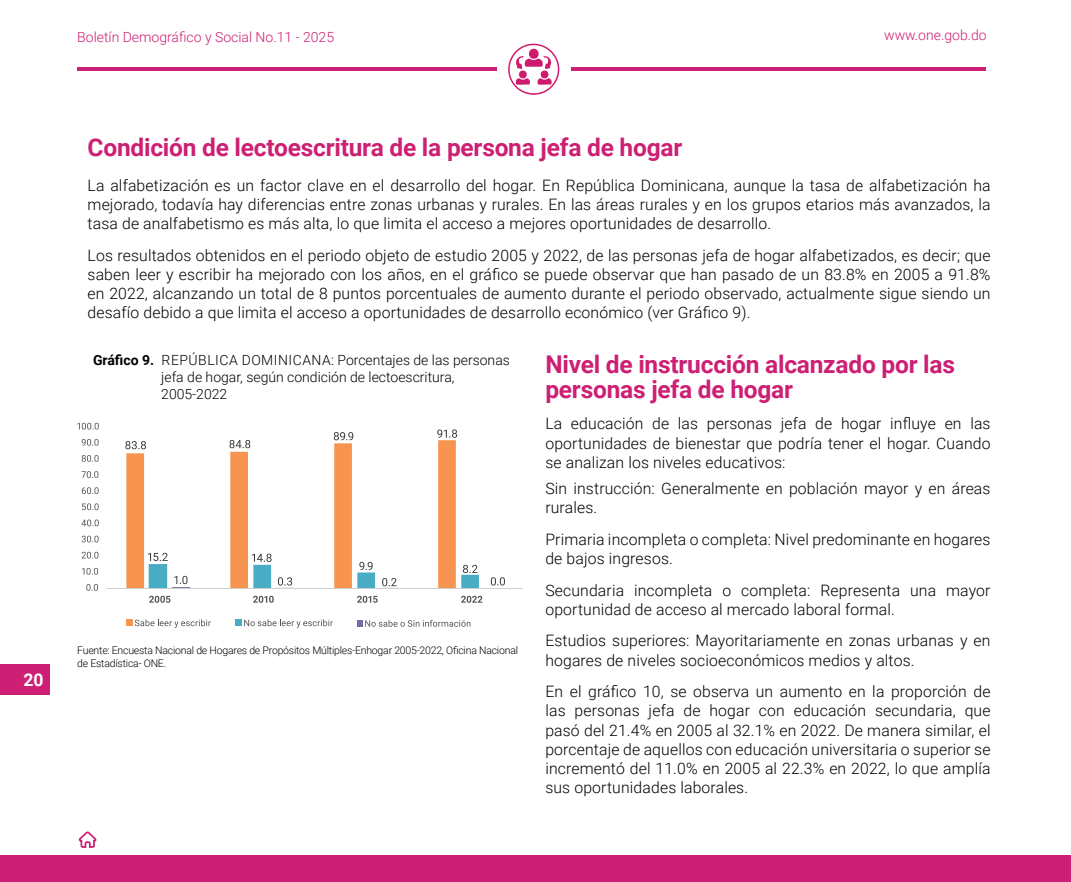
<style>
.page{position:relative;width:1071px;height:882px;background:#fff}
.page>*{position:absolute;margin:0;border:0;box-sizing:border-box;transform-origin:0 0}
.t1{font:700 24.5px/24.5px "Roboto";letter-spacing:-.01em;color:#cd1f73}
.t2{font:700 17.5px "Roboto";color:#fff}
.t3{font:300 15.75px/19.2px "Roboto";letter-spacing:.01em;color:#000;text-align:justify}
.t4{font:300 14px/16.8px "Roboto";color:#000}
.t5{font:300 14px "Roboto";color:#cd1f73}
.t6{font:300 10.5px/13.1px "Roboto";letter-spacing:-.02em;color:#000}
.s1{font-weight:700}
</style>
<div class="page">
<div style="left:0;top:665px;width:49px;height:30px;background:#cd1f73"></div>
<div style="left:0;top:856px;width:1071px;height:26px;background:#cd1f73"></div>
<svg style="left:78px;top:832px;width:19px;height:16px"></svg>
<hr style="left:77px;top:67px;width:420px;height:4px;background:#cd1f73">
<hr style="left:571px;top:67px;width:415px;height:4px;background:#cd1f73">
<svg style="left:508px;top:43px;width:52px;height:52px"></svg>
<svg style="left:126px;top:440px;width:330px;height:149px"></svg>
<hr style="left:106px;top:589px;width:416px;height:1px;background:#cfd2d1">
<svg style="left:125px;top:441px;width:21px;height:8px"></svg>
<svg style="left:229px;top:440px;width:21px;height:8px"></svg>
<svg style="left:334px;top:432px;width:19px;height:8px"></svg>
<svg style="left:437px;top:429px;width:20px;height:9px"></svg>
<svg style="left:148px;top:553px;width:331px;height:36px"></svg>
<svg style="left:491px;top:577px;width:14px;height:9px"></svg>
<svg style="left:86px;top:584px;width:12px;height:7px"></svg>
<svg style="left:82px;top:568px;width:16px;height:7px"></svg>
<svg style="left:82px;top:552px;width:16px;height:7px"></svg>
<svg style="left:82px;top:536px;width:17px;height:6px"></svg>
<svg style="left:81px;top:520px;width:18px;height:6px"></svg>
<svg style="left:82px;top:503px;width:17px;height:7px"></svg>
<svg style="left:82px;top:487px;width:17px;height:7px"></svg>
<svg style="left:82px;top:471px;width:16px;height:7px"></svg>
<svg style="left:82px;top:455px;width:17px;height:7px"></svg>
<svg style="left:82px;top:439px;width:17px;height:7px"></svg>
<svg style="left:77px;top:423px;width:22px;height:7px"></svg>
<svg style="left:149px;top:596px;width:21px;height:7px"></svg>
<svg style="left:253px;top:596px;width:21px;height:7px"></svg>
<svg style="left:357px;top:596px;width:21px;height:7px"></svg>
<svg style="left:461px;top:596px;width:21px;height:7px"></svg>
<div style="left:126px;top:619px;width:6px;height:7px;background:#f79550"></div>
<svg style="left:135px;top:619px;width:76px;height:9px"></svg>
<div style="left:235px;top:619px;width:7px;height:7px;background:#48adc4"></div>
<svg style="left:244px;top:619px;width:89px;height:9px"></svg>
<svg style="left:357px;top:620px;width:113px;height:7px"></svg>
<p class="t5" style="left:77px;top:27px;width:258px">Boletín Demográfico y Social No.11 - 2025</p>
<p class="t5" style="left:884px;top:26px;width:104px">www.one.gob.do</p>
<p class="t2" style="left:23px;top:668px;width:22px">20</p>
<h1 class="t1" style="left:88px;top:134px;width:596px">Condición de lectoescritura de la persona jefa de hogar</h1>
<p class="t3" style="left:88px;top:175px;width:905px">La alfabetización es un factor clave en el desarrollo del hogar. En República Dominicana, aunque la tasa de alfabetización ha mejorado, todavía hay diferencias entre zonas urbanas y rurales. En las áreas rurales y en los grupos etarios más avanzados, la tasa de analfabetismo es más alta, lo que limita el acceso a mejores oportunidades de desarrollo.</p>
<p class="t3" style="left:88px;top:245px;width:904px">Los resultados obtenidos en el periodo objeto de estudio 2005 y 2022, de las personas jefa de hogar alfabetizados, es decir; que saben leer y escribir ha mejorado con los años, en el gráfico se puede observar que han pasado de un 83.8% en 2005 a 91.8% en 2022, alcanzando un total de 8 puntos porcentuales de aumento durante el periodo observado, actualmente sigue siendo un desafío debido a que limita el acceso a oportunidades de desarrollo económico (ver Gráfico 9).</p>
<p class="t4" style="left:161px;top:352px;width:350px;text-indent:-68px"><span class="s1">Gráfico 9.</span> REPÚBLICA DOMINICANA: Porcentajes de las personas jefa de hogar, según condición de lectoescritura,<br>2005-2022</p>
<h1 class="t1" style="left:545px;top:351px;width:411px">Nivel de instrucción alcanzado por las personas jefa de hogar</h1>
<p class="t3" style="left:545px;top:413px;width:447px">La educación de las personas jefa de hogar influye en las oportunidades de bienestar que podría tener el hogar. Cuando se analizan los niveles educativos:</p>
<p class="t3" style="left:545px;top:478px;width:447px">Sin instrucción: Generalmente en población mayor y en áreas rurales.</p>
<p class="t3" style="left:545px;top:529px;width:447px">Primaria incompleta o completa: Nivel predominante en hogares de bajos ingresos.</p>
<p class="t3" style="left:545px;top:580px;width:447px">Secundaria incompleta o completa: Representa una mayor oportunidad de acceso al mercado laboral formal.</p>
<p class="t3" style="left:545px;top:630px;width:447px">Estudios superiores: Mayoritariamente en zonas urbanas y en hogares de niveles socioeconómicos medios y altos.</p>
<p class="t3" style="left:545px;top:681px;width:447px">En el gráfico 10, se observa un aumento en la proporción de las personas jefa de hogar con educación secundaria, que pasó del 21.4% en 2005 al 32.1% en 2022. De manera similar, el porcentaje de aquellos con educación universitaria o superior se incrementó del 11.0% en 2005 al 22.3% en 2022, lo que amplía sus oportunidades laborales.</p>
<p class="t6" style="left:77px;top:643px;width:442px">Fuente: Encuesta Nacional de Hogares de Propósitos Múltiples-Enhogar 2005-2022, Oficina Nacional de Estadística- ONE.</p>
</div>
